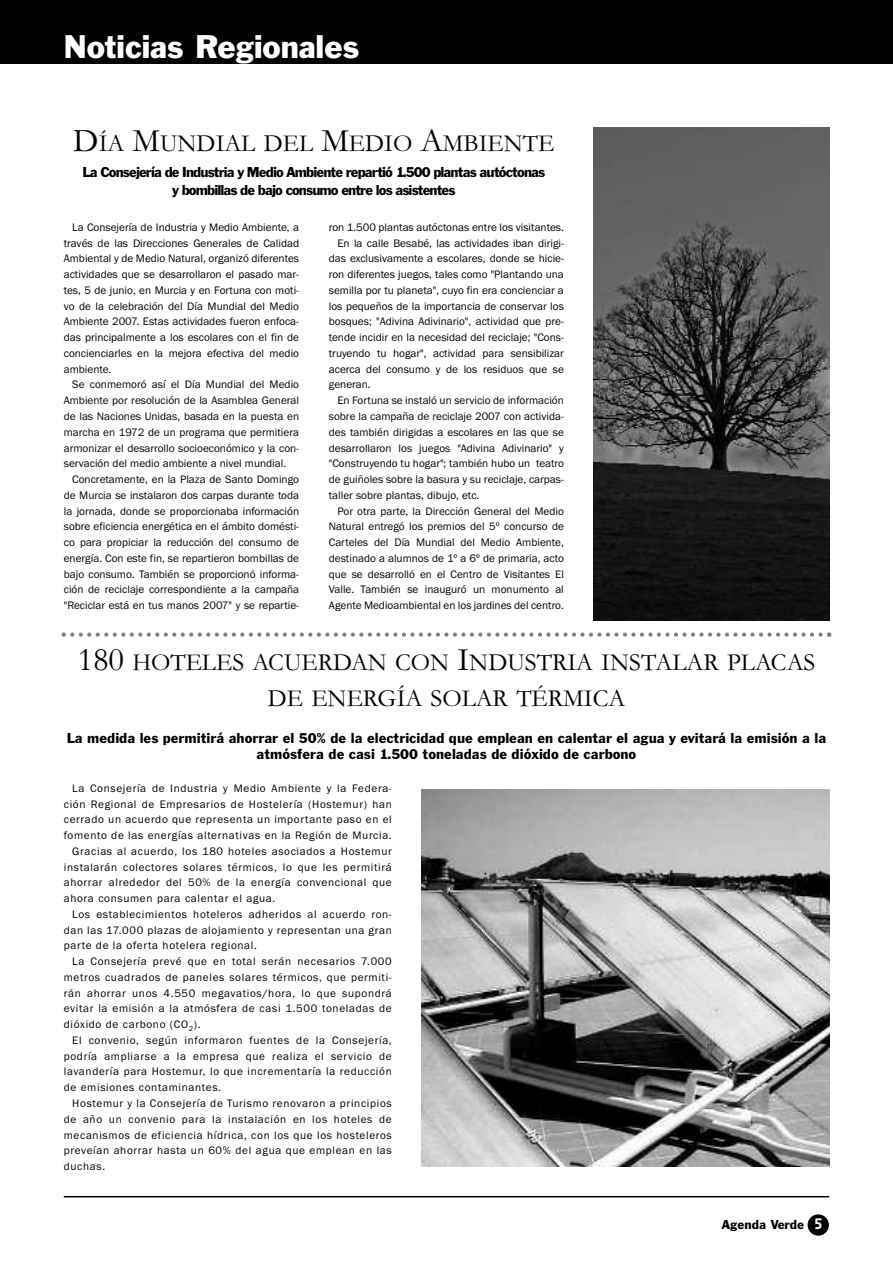
<style>
.page{position:relative;width:893px;height:1263px;background:#fff}
.page>*{position:absolute;margin:0;border:0;box-sizing:border-box;transform-origin:0 0}
.t1{font:30px "Franklin Gothic BT";color:#fff}
.t2{font:24.75px/36px "Garamond";color:#000;text-align:center}
.t3{font:15px/15.8px "Franklin Gothic";color:#000;text-align:center}
.t4{font:15px/18.5px "Franklin Gothic";letter-spacing:-.06em;color:#000;text-align:center}
.t5{font:13.5px "Franklin Gothic";color:#000}
.t6{font:11.25px "Franklin Gothic";letter-spacing:.06em;color:#000}
.t7{font:11.25px "Franklin Gothic";color:#000}
.t8{font:11.25px/15.8px "Franklin Gothic";letter-spacing:.025em;color:#000;text-align:justify}
.s1{font-size:33px}
.s2{font-family:"citizen";font-size:15px;color:#fff}
</style>
<div class="page">
<div style="left:0;top:0;width:893px;height:64px;background:#000"></div>
<hr style="left:64px;top:1196px;width:765px;height:1px;background:#000">
<div style="left:808px;top:1214px;width:21px;height:21px;background:#000;border-radius:50%"></div>
<svg style="left:62px;top:632px;width:769px;height:5px"></svg>
<img style="left:594px;top:128px;width:235px;height:493px">
<img style="left:422px;top:789px;width:407px;height:378px">
<h1 class="t1" style="left:64px;top:30px;width:297px">Noticias Regionales</h1>
<h2 class="t2" style="left:73px;top:125px;width:483px"><span class="s1">D</span>ÍA <span class="s1">M</span>UNDIAL DEL <span class="s1">M</span>EDIO <span class="s1">A</span>MBIENTE</h2>
<h3 class="t4" style="left:83px;top:163px;width:464px">La Consejería de Industria y Medio Ambiente repartió 1.500 plantas autóctonas y bombillas de bajo consumo entre los asistentes</h3>
<p class="t8" style="left:64px;top:219px;width:237px;text-indent:9px">La Consejería de Industria y Medio Ambiente, a través de las Direcciones Generales de Calidad Ambiental y de Medio Natural, organizó diferentes actividades que se desarrollaron el pasado mar&shy;tes, 5 de junio, en Murcia y en Fortuna con moti&shy;vo de la celebración del Día Mundial del Medio Ambiente 2007. Estas actividades fueron enfoca&shy;das principalmente a los escolares con el fin de concienciarles en la mejora efectiva del medio ambiente.</p>
<p class="t8" style="left:64px;top:377px;width:237px;text-indent:9px">Se conmemoró así el Día Mundial del Medio Ambiente por resolución de la Asamblea General de las Naciones Unidas, basada en la puesta en marcha en 1972 de un programa que permitiera armonizar el desarrollo socioeconómico y la con&shy;servación del medio ambiente a nivel mundial.</p>
<p class="t8" style="left:64px;top:471px;width:237px;text-indent:9px">Concretamente, en la Plaza de Santo Domingo de Murcia se instalaron dos carpas durante toda la jornada, donde se proporcionaba información sobre eficiencia energética en el ámbito domésti&shy;co para propiciar la reducción del consumo de energía. Con este fin, se repartieron bombillas de bajo consumo. También se proporcionó informa&shy;ción de reciclaje correspondiente a la campaña "Reciclar está en tus manos 2007" y se repartie-</p>
<p class="t7" style="left:329px;top:220px;width:237px">ron 1.500 plantas autóctonas entre los visitantes.</p>
<p class="t7" style="left:337px;top:236px;width:228px">En la calle Besabé, las actividades iban dirigi-</p>
<p class="t7" style="left:329px;top:252px;width:237px">das exclusivamente a escolares, donde se hicie-</p>
<p class="t7" style="left:329px;top:268px;width:237px">ron diferentes juegos, tales como "Plantando una</p>
<p class="t7" style="left:329px;top:283px;width:237px">semilla por tu planeta", cuyo fin era concienciar a</p>
<p class="t7" style="left:329px;top:299px;width:237px">los pequeños de la importancia de conservar los</p>
<p class="t7" style="left:329px;top:315px;width:237px">bosques; "Adivina Adivinario", actividad que pre-</p>
<p class="t7" style="left:329px;top:331px;width:237px">tende incidir en la necesidad del reciclaje; "Cons-</p>
<p class="t7" style="left:329px;top:346px;width:237px">truyendo tu hogar", actividad para sensibilizar</p>
<p class="t7" style="left:329px;top:362px;width:237px">acerca del consumo y de los residuos que se</p>
<p class="t7" style="left:329px;top:378px;width:43px">generan.</p>
<p class="t7" style="left:337px;top:394px;width:228px">En Fortuna se instaló un servicio de información</p>
<p class="t7" style="left:329px;top:409px;width:237px">sobre la campaña de reciclaje 2007 con activida-</p>
<p class="t7" style="left:329px;top:425px;width:237px">des también dirigidas a escolares en las que se</p>
<p class="t7" style="left:329px;top:441px;width:237px">desarrollaron los juegos "Adivina Adivinario" y</p>
<p class="t7" style="left:329px;top:457px;width:237px">"Construyendo tu hogar"; también hubo un teatro</p>
<p class="t7" style="left:329px;top:472px;width:237px">de guiñoles sobre la basura y su reciclaje, carpas-</p>
<p class="t7" style="left:329px;top:488px;width:152px">taller sobre plantas, dibujo, etc.</p>
<p class="t7" style="left:337px;top:504px;width:228px">Por otra parte, la Dirección General del Medio</p>
<p class="t7" style="left:329px;top:520px;width:237px">Natural entregó los premios del 5º concurso de</p>
<p class="t7" style="left:329px;top:535px;width:237px">Carteles del Día Mundial del Medio Ambiente,</p>
<p class="t7" style="left:329px;top:551px;width:237px">destinado a alumnos de 1º a 6º de primaria, acto</p>
<p class="t7" style="left:329px;top:567px;width:237px">que se desarrolló en el Centro de Visitantes El</p>
<p class="t7" style="left:329px;top:583px;width:237px">Valle. También se inauguró un monumento al</p>
<p class="t7" style="left:329px;top:598px;width:237px">Agente Medioambiental en los jardines del centro.</p>
<h2 class="t2" style="left:78px;top:644px;width:739px"><span class="s1">180</span> HOTELES ACUERDAN CON <span class="s1">I</span>NDUSTRIA INSTALAR PLACAS<br>DE ENERGÍA SOLAR TÉRMICA</h2>
<h3 class="t3" style="left:67px;top:730px;width:761px">La medida les permitirá ahorrar el 50% de la electricidad que emplean en calentar el agua y evitará la emisión a la atmósfera de casi 1.500 toneladas de dióxido de carbono</h3>
<p class="t6" style="left:72px;top:781px;width:321px">La Consejería de Industria y Medio Ambiente y la Federa-</p>
<p class="t6" style="left:64px;top:797px;width:329px">ción Regional de Empresarios de Hostelería (Hostemur) han</p>
<p class="t6" style="left:64px;top:813px;width:329px">cerrado un acuerdo que representa un importante paso en el</p>
<p class="t6" style="left:64px;top:829px;width:329px">fomento de las energías alternativas en la Región de Murcia.</p>
<p class="t6" style="left:72px;top:844px;width:321px">Gracias al acuerdo, los 180 hoteles asociados a Hostemur</p>
<p class="t6" style="left:64px;top:860px;width:329px">instalarán colectores solares térmicos, lo que les permitirá</p>
<p class="t6" style="left:64px;top:876px;width:329px">ahorrar alrededor del 50% de la energía convencional que</p>
<p class="t6" style="left:64px;top:892px;width:213px">ahora consumen para calentar el agua.</p>
<p class="t6" style="left:72px;top:907px;width:321px">Los establecimientos hoteleros adheridos al acuerdo ron-</p>
<p class="t6" style="left:64px;top:923px;width:329px">dan las 17.000 plazas de alojamiento y representan una gran</p>
<p class="t6" style="left:64px;top:939px;width:195px">parte de la oferta hotelera regional.</p>
<p class="t6" style="left:72px;top:955px;width:321px">La Consejería prevé que en total serán necesarios 7.000</p>
<p class="t6" style="left:64px;top:970px;width:329px">metros cuadrados de paneles solares térmicos, que permiti-</p>
<p class="t6" style="left:64px;top:986px;width:329px">rán ahorrar unos 4.550 megavatios/hora, lo que supondrá</p>
<p class="t6" style="left:64px;top:1002px;width:329px">evitar la emisión a la atmósfera de casi 1.500 toneladas de</p>
<p class="t6" style="left:64px;top:1018px;width:138px">dióxido de carbono (CO<sub>2</sub>).</p>
<p class="t6" style="left:72px;top:1033px;width:321px">El convenio, según informaron fuentes de la Consejería,</p>
<p class="t6" style="left:64px;top:1049px;width:329px">podría ampliarse a la empresa que realiza el servicio de</p>
<p class="t6" style="left:64px;top:1065px;width:329px">lavandería para Hostemur, lo que incrementaría la reducción</p>
<p class="t6" style="left:64px;top:1081px;width:159px">de emisiones contaminantes.</p>
<p class="t6" style="left:72px;top:1096px;width:321px">Hostemur y la Consejería de Turismo renovaron a principios</p>
<p class="t6" style="left:64px;top:1112px;width:329px">de año un convenio para la instalación en los hoteles de</p>
<p class="t6" style="left:64px;top:1128px;width:329px">mecanismos de eficiencia hídrica, con los que los hosteleros</p>
<p class="t6" style="left:64px;top:1144px;width:329px">preveían ahorrar hasta un 60% del agua que emplean en las</p>
<p class="t8" style="left:64px;top:1158px;width:43px">duchas.</p>
<p class="t5" style="left:722px;top:1216px;width:102px">Agenda Verde <span class="s2">5</span></p>
</div>
